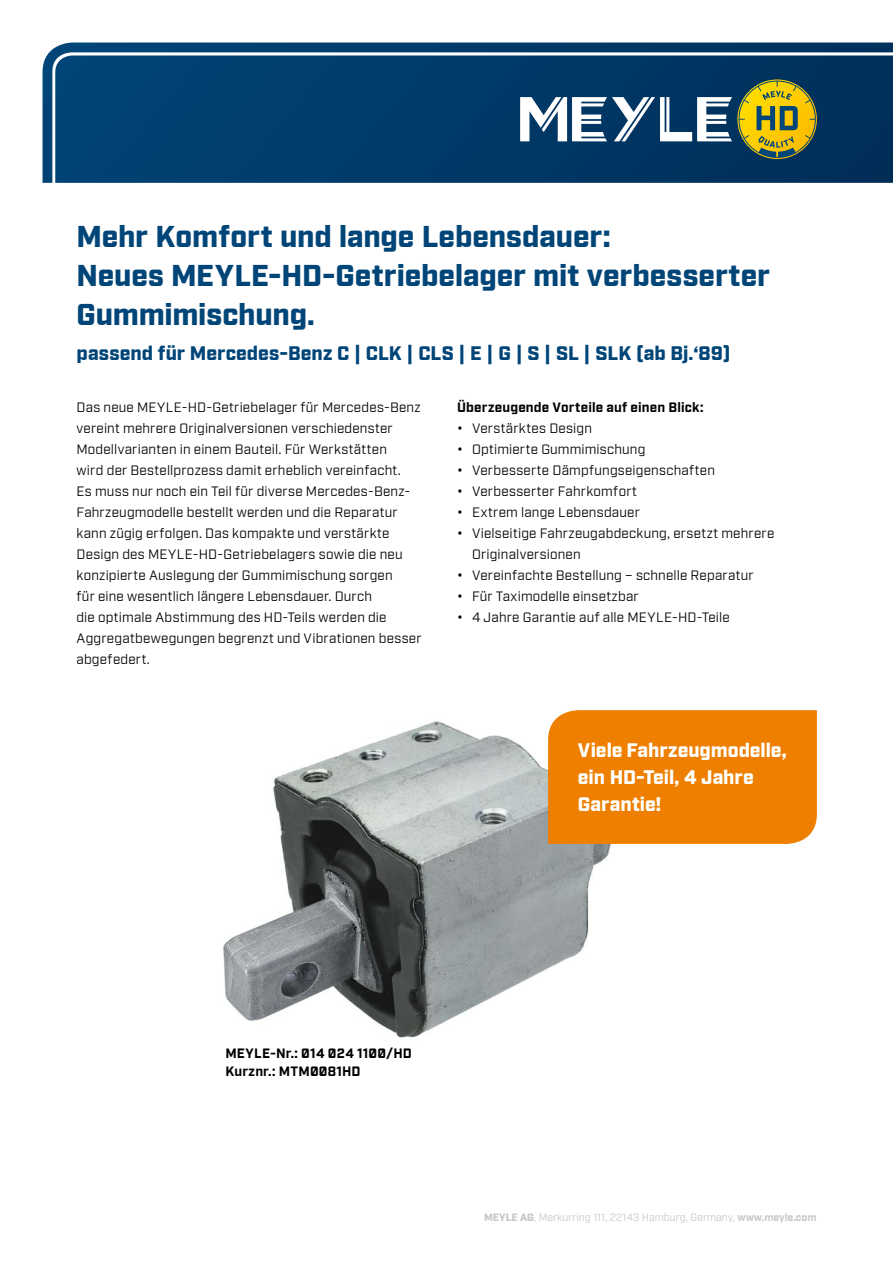
<style>
.page{position:relative;width:893px;height:1263px;background:#fff}
.page>*{position:absolute;margin:0;border:0;box-sizing:border-box;transform-origin:0 0}
.t1{font:900 30px/39px "Industry Meyle";letter-spacing:-.005em;color:#004578}
.t2{font:900 19.5px "Industry Meyle";color:#004578}
.t3{font:900 19.5px/27px "Industry Meyle";letter-spacing:-.005em;color:#fff}
.t4{font:13.5px/21px "Industry Meyle";letter-spacing:.015em;color:#000}
.t5{font:700 13.5px/18px "Industry Meyle";letter-spacing:.01em;color:#000}
.t6{font:10.5px "Industry Meyle";color:#c6c7c8}
.s1{font-weight:700}
.s2{font-weight:900}
</style>
<div class="page">
<svg style="left:43px;top:43px;width:850px;height:140px;background:#09416e"></svg>
<img style="left:223px;top:721px;width:388px;height:317px">
<svg style="left:738px;top:81px;width:78px;height:77px;background:#9b9429"></svg>
<svg style="left:520px;top:97px;width:212px;height:44px"></svg>
<div style="left:548px;top:710px;width:269px;height:134px;background:#ee7f00"></div>
<h1 class="t1" style="left:77px;top:219px;width:695px">Mehr Komfort und lange Lebensdauer:<br>Neues MEYLE-HD-Getriebelager mit verbesserter<br>Gummimischung.</h1>
<h2 class="t2" style="left:77px;top:341px;width:656px">passend für Mercedes-Benz C | CLK | CLS | E | G | S | SL | SLK (ab Bj.‘89)</h2>
<p class="t4" style="left:77px;top:397px;width:347px">Das neue MEYLE-HD-Getriebelager für Mercedes-Benz vereint mehrere Originalversionen verschiedenster Modellvarianten in einem Bauteil. Für Werkstätten<br>wird der Bestellprozess damit erheblich vereinfacht.<br>Es muss nur noch ein Teil für diverse Mercedes-Benz-Fahrzeugmodelle bestellt werden und die Reparatur kann zügig erfolgen. Das kompakte und verstärkte Design des MEYLE-HD-Getriebelagers sowie die neu konzipierte Auslegung der Gummimischung sorgen<br>für eine wesentlich längere Lebensdauer. Durch<br>die optimale Abstimmung des HD-Teils werden die Aggregatbewegungen begrenzt und Vibrationen besser abgefedert.</p>
<p class="t5" style="left:457px;top:399px;width:248px">Überzeugende Vorteile auf einen Blick:</p>
<p class="t4" style="left:457px;top:418px;width:136px"><span class="s1">•</span> Verstärktes Design</p>
<p class="t4" style="left:457px;top:439px;width:190px"><span class="s1">•</span> Optimierte Gummimischung</p>
<p class="t4" style="left:457px;top:460px;width:259px"><span class="s1">•</span> Verbesserte Dämpfungseigenschaften</p>
<p class="t4" style="left:457px;top:481px;width:181px"><span class="s1">•</span> Verbesserter Fahrkomfort</p>
<p class="t4" style="left:457px;top:502px;width:184px"><span class="s1">•</span> Extrem lange Lebensdauer</p>
<p class="t4" style="left:472px;top:523px;width:304px;text-indent:-15px"><span class="s1">•</span> Vielseitige Fahrzeugabdeckung, ersetzt mehrere<br>Originalversionen</p>
<p class="t4" style="left:457px;top:565px;width:298px"><span class="s1">•</span> Vereinfachte Bestellung – schnelle Reparatur</p>
<p class="t4" style="left:457px;top:586px;width:183px"><span class="s1">•</span> Für Taximodelle einsetzbar</p>
<p class="t4" style="left:457px;top:607px;width:274px"><span class="s1">•</span> 4 Jahre Garantie auf alle MEYLE-HD-Teile</p>
<h2 class="t3" style="left:578px;top:738px;width:210px">Viele Fahrzeugmodelle, ein HD-Teil, 4 Jahre<br>Garantie!</h2>
<p class="t5" style="left:225px;top:1045px;width:188px">MEYLE-Nr.: 014 024 1100/HD<br>Kurznr.: MTM0081HD</p>
<p class="t6" style="left:484px;top:1211px;width:334px"><span class="s2">MEYLE AG</span>, Merkurring 111, 22143 Hamburg, Germany, <span class="s1">www.meyle.com</span></p>
</div>
